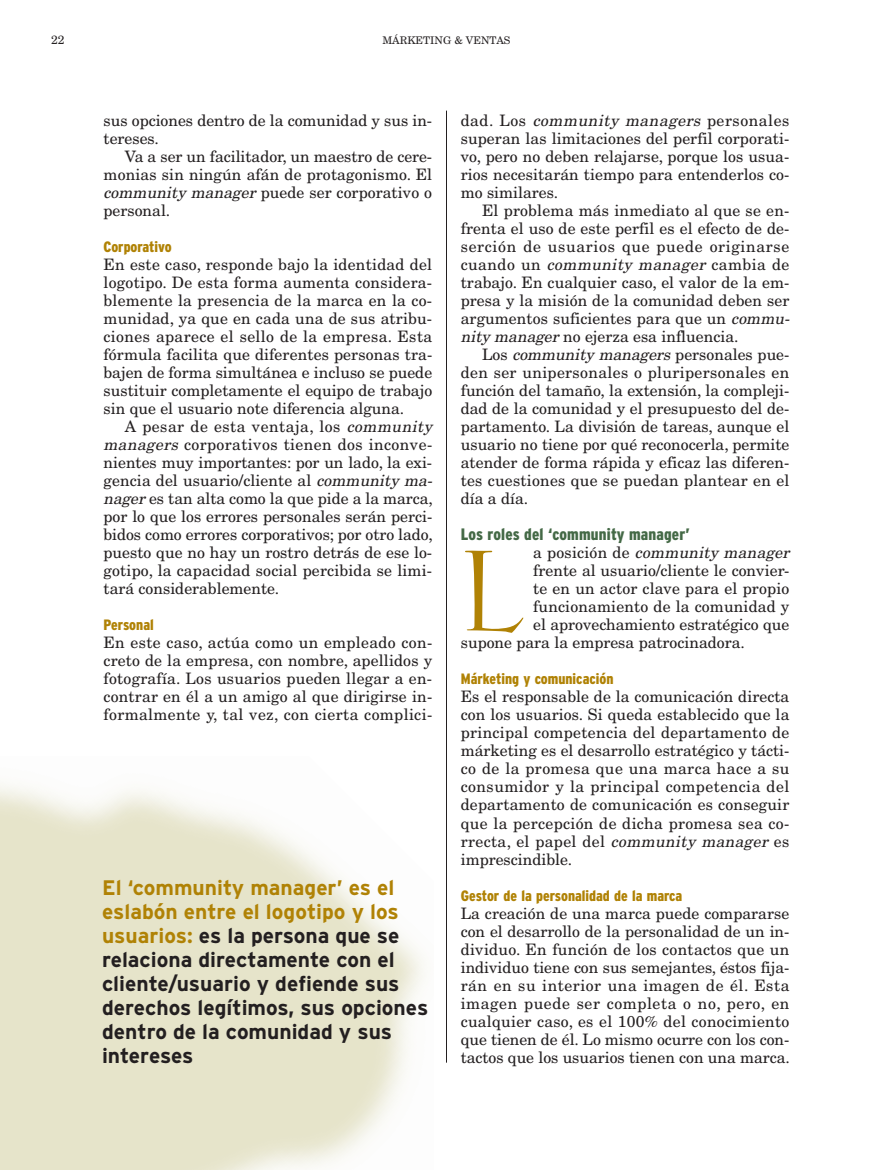
<style>
.page{position:relative;width:893px;height:1170px;background:#fff}
.page>*{position:absolute;margin:0;border:0;box-sizing:border-box;transform-origin:0 0}
.t1{font:106.65px "Phaistos";color:#b08205;scale:1.05 1}
.t2{font:700 21px/24px "Interstate";color:#231f20}
.t3{font:900 condensed 16.5px "Interstate";letter-spacing:.01em;color:#446946}
.t4{font:15.75px/18px "New Century Schlbk";letter-spacing:.005em;color:#231f20;text-align:justify}
.t5{font:italic 15.75px "New Century Schlbk";color:#231f20}
.t6{font:900 condensed 15px "Interstate";color:#b08205}
.t7{font:12px "New Century Schlbk";color:#231f20}
.t8{font:10.5px "New Century Schlbk";color:#231f20}
.s1{font-style:italic}
.s2{color:#b08205}
.s3{font-style:normal}
</style>
<div class="page">
<hr style="left:446px;top:111px;width:1px;height:951px;background:#231f20">
<p class="t7" style="left:51px;top:35px;width:15px">22</p>
<p class="t8" style="left:382px;top:36px;width:130px">MÁRKETING &amp; VENTAS</p>
<p class="t4" style="left:104px;top:113px;width:330px">sus opciones dentro de la comunidad y sus in&shy;tereses.</p>
<p class="t4" style="left:104px;top:149px;width:330px;text-indent:21px">Va a ser un facilitador, un maestro de cere&shy;monias sin ningún afán de protagonismo. El <span class="s1">community manager</span> puede ser corporativo o personal.</p>
<p class="t6" style="left:104px;top:241px;width:70px">Corporativo</p>
<p class="t4" style="left:104px;top:257px;width:330px">En este caso, responde bajo la identidad del logotipo. De esta forma aumenta considera&shy;blemente la presencia de la marca en la co&shy;munidad, ya que en cada una de sus atribu&shy;ciones aparece el sello de la empresa. Esta fórmula facilita que diferentes personas tra&shy;bajen de forma simultánea e incluso se puede sustituir completamente el equipo de trabajo sin que el usuario note diferencia alguna.</p>
<p class="t4" style="left:104px;top:419px;width:333px;text-align:left;text-indent:21px">A pesar de esta ventaja, los <span class="s1">community managers</span> corporativos tienen dos inconve&shy;nientes muy importantes: por un lado, la exi&shy;gencia del usuario/cliente al <span class="s1">community ma&shy;nager</span> es tan alta como la que pide a la marca, por lo que los errores personales serán perci&shy;bidos como errores corporativos; por otro lado, puesto que no hay un rostro detrás de ese lo&shy;gotipo, la capacidad social percibida se limi&shy;tará considerablemente.</p>
<p class="t6" style="left:104px;top:619px;width:52px">Personal</p>
<p class="t4" style="left:104px;top:635px;width:330px">En este caso, actúa como un empleado con&shy;creto de la empresa, con nombre, apellidos y fotografía. Los usuarios pueden llegar a en&shy;contrar en él a un amigo al que dirigirse in&shy;formalmente y, tal vez, con cierta complici-</p>
<h2 class="t2" style="left:102px;top:876px;width:328px"><span class="s2">El ‘community manager’ es el eslabón entre el logotipo y los usuarios:</span> es la persona que se relaciona directamente con el cliente/usuario y defiende sus derechos legítimos, sus opciones dentro de la comunidad y sus intereses</h2>
<p class="t4" style="left:461px;top:113px;width:330px">d a d . L o s <span class="s1">community managers</span> p e r s o n a l e s superan las limitaciones del perfil corporati&shy;vo, pero no deben relajarse, porque los usua&shy;rios necesitarán tiempo para entenderlos co&shy;mo similares.</p>
<p class="t4" style="left:461px;top:203px;width:333px;text-align:left;text-indent:21px">El problema más inmediato al que se en&shy;frenta el uso de este perfil es el efecto de de&shy;serción de usuarios que puede originarse c u a n d o u n <span class="s1">community manager</span> c a m b i a d e trabajo. En cualquier caso, el valor de la em&shy;presa y la misión de la comunidad deben ser argumentos suficientes para que un <span class="s1">commu&shy;nity manager</span> no ejerza esa influencia.</p>
<p class="t4" style="left:461px;top:347px;width:330px;text-indent:21px">L o s <span class="s1">community managers</span> p e r s o n a l e s p u e - den ser unipersonales o pluripersonales en función del tamaño, la extensión, la compleji&shy;dad de la comunidad y el presupuesto del de&shy;partamento. La división de tareas, aunque el usuario no tiene por qué reconocerla, permite atender de forma rápida y eficaz las diferen&shy;tes cuestiones que se puedan plantear en el día a día.</p>
<p class="t3" style="left:461px;top:528px;width:231px">Los roles del ‘community manager’</p>
<h1 class="t1" style="left:461px;top:546px;width:60px">L</h1>
<p class="t5" style="left:533px;top:546px;width:261px"><span class="s3">a p o s i c i ó n d e</span> community manager</p>
<p class="t4" style="left:533px;top:563px;width:258px">frente al usuario/cliente le convier-</p>
<p class="t4" style="left:533px;top:581px;width:258px">te en un actor clave para el propio</p>
<p class="t4" style="left:533px;top:599px;width:258px">funcionamiento de la comunidad y</p>
<p class="t4" style="left:533px;top:617px;width:258px">el aprovechamiento estratégico que</p>
<p class="t4" style="left:461px;top:635px;width:286px">supone para la empresa patrocinadora.</p>
<p class="t6" style="left:461px;top:673px;width:154px">Márketing y comunicación</p>
<p class="t4" style="left:461px;top:689px;width:330px">Es el responsable de la comunicación directa con los usuarios. Si queda establecido que la principal competencia del departamento de márketing es el desarrollo estratégico y tácti&shy;co de la promesa que una marca hace a su consumidor y la principal competencia del departamento de comunicación es conseguir que la percepción de dicha promesa sea co&shy;rrecta, el papel del <span class="s1">community manager</span> es imprescindible.</p>
<p class="t6" style="left:461px;top:889px;width:223px">Gestor de la personalidad de la marca</p>
<p class="t4" style="left:461px;top:905px;width:331px">La creación de una marca puede compararse con el desarrollo de la personalidad de un in&shy;dividuo. En función de los contactos que un individuo tiene con sus semejantes, éstos fija&shy;rán en su interior una imagen de él. Esta imagen puede ser completa o no, pero, en cualquier caso, es el 100% del conocimiento que tienen de él. Lo mismo ocurre con los con&shy;tactos que los usuarios tienen con una marca.</p>
</div>
